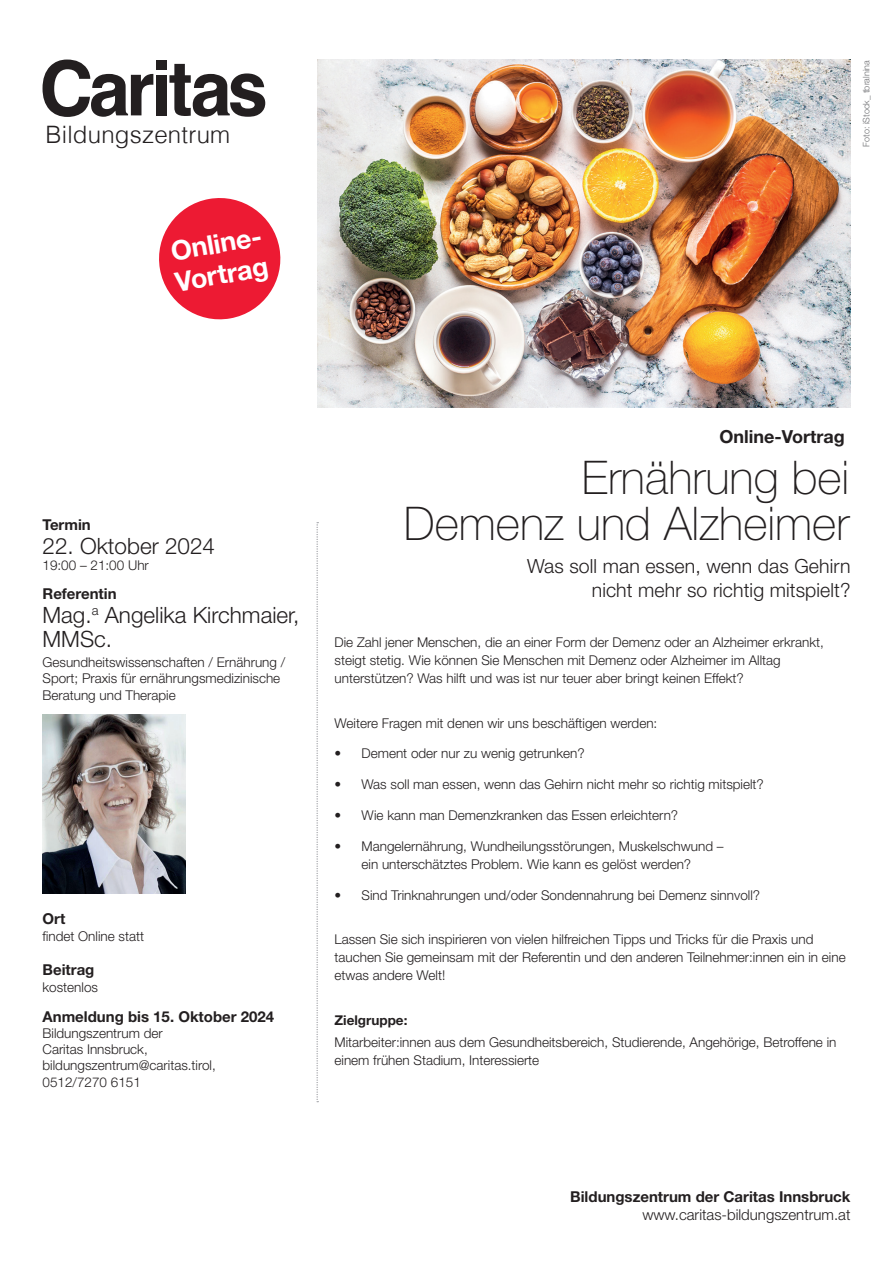
<style>
.page{position:relative;width:893px;height:1263px;background:#fff}
.page>*{position:absolute;margin:0;border:0;box-sizing:border-box;transform-origin:0 0}
.t1{font:100 46.5px/46.5px "Helvetica Neue LT Std";color:#231f20;text-align:right}
.t2{font:700 27px/30.8px "Helvetica Neue LT Std";color:#fff}
.t3{font:300 24px "Helveticafor Caritas";letter-spacing:.01em;color:#231f20}
.t4{font:300 22.5px/24px "Helvetica Neue LT Std";color:#231f20}
.t5{font:300 19.5px/23.7px "Helvetica Neue LT Std";letter-spacing:.005em;color:#231f20;text-align:right}
.t6{font:700 18px "Helvetica Neue LT Std";color:#231f20}
.t7{font:700 15px "Helvetica Neue LT Std";color:#231f20}
.t8{font:300 15px "Helvetica Neue LT Std";color:#231f20}
.t9{font:300 13.5px/18px "Helvetica Neue LT Std";color:#231f20}
.t10{font:700 13.5px "Helvetica Neue LT Std";color:#231f20}
.t11{font:300 9px "Helvetica Neue LT Std";color:#6c6d70}
</style>
<div class="page">
<img style="left:317px;top:60px;width:533px;height:347px">
<svg style="left:159px;top:198px;width:122px;height:122px"></svg>
<div style="left:156px;top:60px;width:11px;height:10px;background:#231f20"></div>
<div style="left:156px;top:75px;width:11px;height:40px;background:#231f20"></div>
<svg style="left:169px;top:64px;width:96px;height:53px"></svg>
<svg style="left:43px;top:60px;width:110px;height:57px"></svg>
<img style="left:43px;top:714px;width:143px;height:179px">
<svg style="left:316px;top:522px;width:2px;height:580px"></svg>
<h3 class="t3" style="left:46px;top:120px;width:186px">Bildungszentrum</h3>
<h2 class="t2" style="left:167px;top:236px;width:97px;rotate:-10deg">Online-<br>Vortrag</h2>
<p class="t11" style="left:861px;top:147px;width:88px;rotate:-90deg">Foto: iStock_ tbralnina</p>
<p class="t7" style="left:43px;top:515px;width:50px">Termin</p>
<h3 class="t4" style="left:43px;top:533px;width:174px">22. Oktober 2024</h3>
<p class="t9" style="left:43px;top:556px;width:108px">19:00 – 21:00 Uhr</p>
<p class="t7" style="left:43px;top:584px;width:76px">Referentin</p>
<h3 class="t4" style="left:43px;top:602px;width:258px">Mag.<sup>a</sup> Angelika Kirchmaier,<br>MMSc.</h3>
<p class="t9" style="left:43px;top:654px;width:244px;line-height:16.2px">Gesundheitswissenschaften / Ernährung /<br>Sport; Praxis für ernährungsmedizinische<br>Beratung und Therapie</p>
<p class="t7" style="left:43px;top:910px;width:24px">Ort</p>
<p class="t9" style="left:43px;top:926px;width:103px">findet Online statt</p>
<p class="t7" style="left:43px;top:961px;width:53px">Beitrag</p>
<p class="t9" style="left:43px;top:977px;width:57px">kostenlos</p>
<p class="t7" style="left:43px;top:1007px;width:233px">Anmeldung bis 15. Oktober 2024</p>
<p class="t9" style="left:43px;top:1025px;width:175px;line-height:16.2px">Bildungszentrum der<br>Caritas Innsbruck, bildungszentrum@caritas.tirol,<br>0512/7270 6151</p>
<h3 class="t6" style="left:720px;top:426px;width:127px">Online-Vortrag</h3>
<h1 class="t1" style="left:404px;top:454px;width:447px">Ernährung bei<br>Demenz und Alzheimer</h1>
<h3 class="t5" style="left:527px;top:554px;width:325px">Was soll man essen, wenn das Gehirn nicht mehr so richtig mitspielt?</h3>
<p class="t9" style="left:334px;top:633px;width:491px">Die Zahl jener Menschen, die an einer Form der Demenz oder an Alzheimer erkrankt, steigt stetig. Wie können Sie Menschen mit Demenz oder Alzheimer im Alltag unterstützen? Was hilft und was ist nur teuer aber bringt keinen Effekt?</p>
<p class="t9" style="left:334px;top:714px;width:324px">Weitere Fragen mit denen wir uns beschäftigen werden:</p>
<p class="t9" style="left:334px;top:744px;width:252px">• Dement oder nur zu wenig getrunken?</p>
<p class="t9" style="left:334px;top:775px;width:431px">• Was soll man essen, wenn das Gehirn nicht mehr so richtig mitspielt?</p>
<p class="t9" style="left:334px;top:806px;width:345px">• Wie kann man Demenzkranken das Essen erleichtern?</p>
<p class="t9" style="left:334px;top:837px;width:391px;text-align:center">• Mangelernährung, Wundheilungsstörungen, Muskelschwund – ein unterschätztes Problem. Wie kann es gelöst werden?</p>
<p class="t9" style="left:334px;top:885px;width:427px">• Sind Trinknahrungen und/oder Sondennahrung bei Demenz sinnvoll?</p>
<p class="t9" style="left:334px;top:930px;width:513px">Lassen Sie sich inspirieren von vielen hilfreichen Tipps und Tricks für die Praxis und tauchen Sie gemeinsam mit der Referentin und den anderen Teilnehmer:innen ein in eine etwas andere Welt!</p>
<p class="t10" style="left:334px;top:1011px;width:74px">Zielgruppe:</p>
<p class="t9" style="left:334px;top:1033px;width:503px">Mitarbeiter:innen aus dem Gesundheitsbereich, Studierende, Angehörige, Betroffene in einem frühen Stadium, Interessierte</p>
<p class="t7" style="left:570px;top:1188px;width:282px">Bildungszentrum der Caritas Innsbruck</p>
<p class="t8" style="left:642px;top:1206px;width:210px">www.caritas-bildungszentrum.at</p>
</div>
